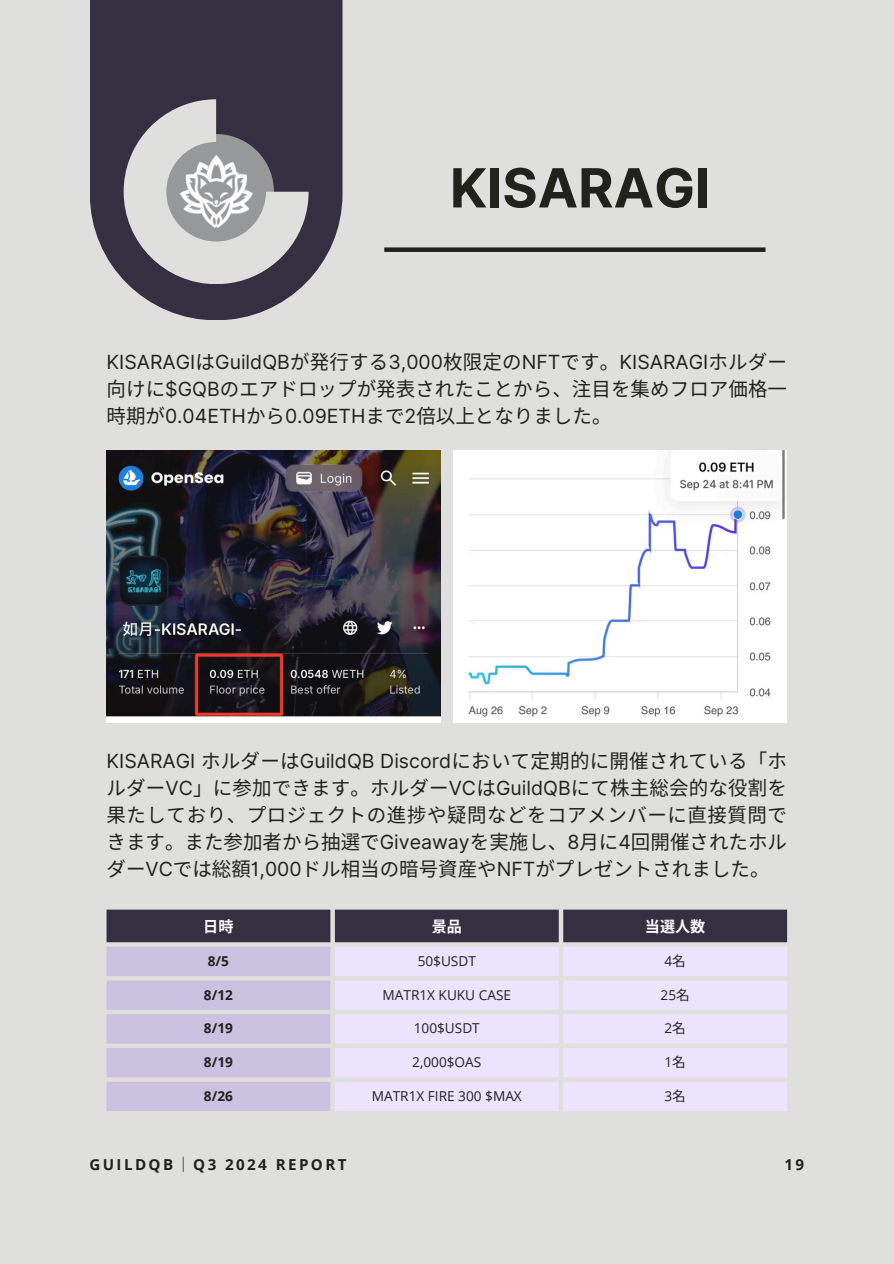
<style>
.page{position:relative;width:894px;height:1264px;background:#fff}
.page>*{position:absolute;margin:0;border:0;box-sizing:border-box;transform-origin:0 0}
.t1{font:700 54px "Inter";color:#22221c}
.t2{font:19.5px/27px "Noto Sans CJ Ksc";color:#22221c;text-align:justify}
.t3{font:700 15.15px "Open Sans";letter-spacing:.16em;color:#22221c}
.t4{font:700 15.15px "Noto Sans CJ Ksc";color:#fff}
.t5{font:13.65px "Open Sans";color:#22221c}
.t6{font:700 13.65px "Open Sans";color:#22221c}
.s1{font-family:"Inter"}
.s2{font-family:"Noto Sans CJ Ksc"}
</style>
<div class="page">
<div style="left:0;top:0;width:893px;height:1263px;background:#dfdfde"></div>
<div style="left:90px;top:0;width:252px;height:320px;background:#352f42"></div>
<svg style="left:124px;top:99px;width:184px;height:185px"></svg>
<img style="left:173px;top:149px;width:87px;height:86px">
<div style="left:384px;top:247px;width:381px;height:5px;background:#22221c"></div>
<svg style="left:106px;top:909px;width:680px;height:202px;background:#9992a9"></svg>
<svg style="left:335px;top:946px;width:451px;height:165px;background:#eae2fa"></svg>
<img style="left:106px;top:450px;width:334px;height:272px">
<img style="left:453px;top:450px;width:333px;height:272px">
<p class="t1" style="left:450px;top:155px;width:262px">KISARAGI</p>
<p class="t2" style="left:106px;top:347px;width:681px"><span class="s1">KISARAGI</span>は<span class="s1">GuildQB</span>が発行する<span class="s1">3,000</span>枚限定の<span class="s1">NFT</span>です。<span class="s1">KISARAGI</span>ホルダー向けに<span class="s1">$GQB</span>のエアドロップが発表されたことから、注目を集めフロア価格一時期が<span class="s1">0.04ETH</span>から<span class="s1">0.09ETH</span>まで<span class="s1">2</span>倍以上となりました。</p>
<p class="t2" style="left:106px;top:745px;width:681px"><span class="s1">KISARAGI</span> ホルダーは<span class="s1">GuildQB Discord</span>において定期的に開催されている「ホルダー<span class="s1">VC</span>」に参加できます。ホルダー<span class="s1">VC</span>は<span class="s1">GuildQB</span>にて株主総会的な役割を果たしており、プロジェクトの進捗や疑問などをコアメンバーに直接質問できます。また参加者から抽選で<span class="s1">Giveaway</span>を実施し、<span class="s1">8</span>月に<span class="s1">4</span>回開催されたホルダー<span class="s1">VC</span>では総額<span class="s1">1,000</span>ドル相当の暗号資産や<span class="s1">NFT</span>がプレゼントされました。</p>
<p class="t4" style="left:203px;top:914px;width:32px">日時</p>
<p class="t4" style="left:431px;top:914px;width:32px">景品</p>
<p class="t4" style="left:644px;top:914px;width:61px">当選人数</p>
<h1 class="t6" style="left:208px;top:951px;width:23px">8/5</h1>
<p class="t5" style="left:417px;top:951px;width:60px">50$USDT</p>
<h2 class="t5" style="left:664px;top:951px;width:21px">4<span class="s2">名</span></h2>
<p class="t6" style="left:204px;top:985px;width:30px">8/12</p>
<p class="t5" style="left:382px;top:985px;width:130px">MATR1X KUKU CASE</p>
<h2 class="t5" style="left:660px;top:985px;width:29px">25<span class="s2">名</span></h2>
<p class="t6" style="left:204px;top:1018px;width:30px">8/19</p>
<p class="t5" style="left:413px;top:1018px;width:68px">100$USDT</p>
<p class="t5" style="left:664px;top:1018px;width:21px">2<span class="s2">名</span></p>
<p class="t6" style="left:204px;top:1052px;width:30px">8/19</p>
<p class="t5" style="left:412px;top:1052px;width:70px">2,000$OAS</p>
<p class="t5" style="left:664px;top:1052px;width:21px">1<span class="s2">名</span></p>
<p class="t6" style="left:204px;top:1086px;width:30px">8/26</p>
<p class="t5" style="left:371px;top:1086px;width:151px">MATR1X FIRE 300 $MAX</p>
<p class="t5" style="left:664px;top:1086px;width:21px">3<span class="s2">名</span></p>
<p class="t3" style="left:89px;top:1153px;width:259px">GUILDQB<span class="s2">｜</span>Q3 2024 REPORT</p>
<p class="t3" style="left:784px;top:1153px;width:21px">19</p>
</div>
